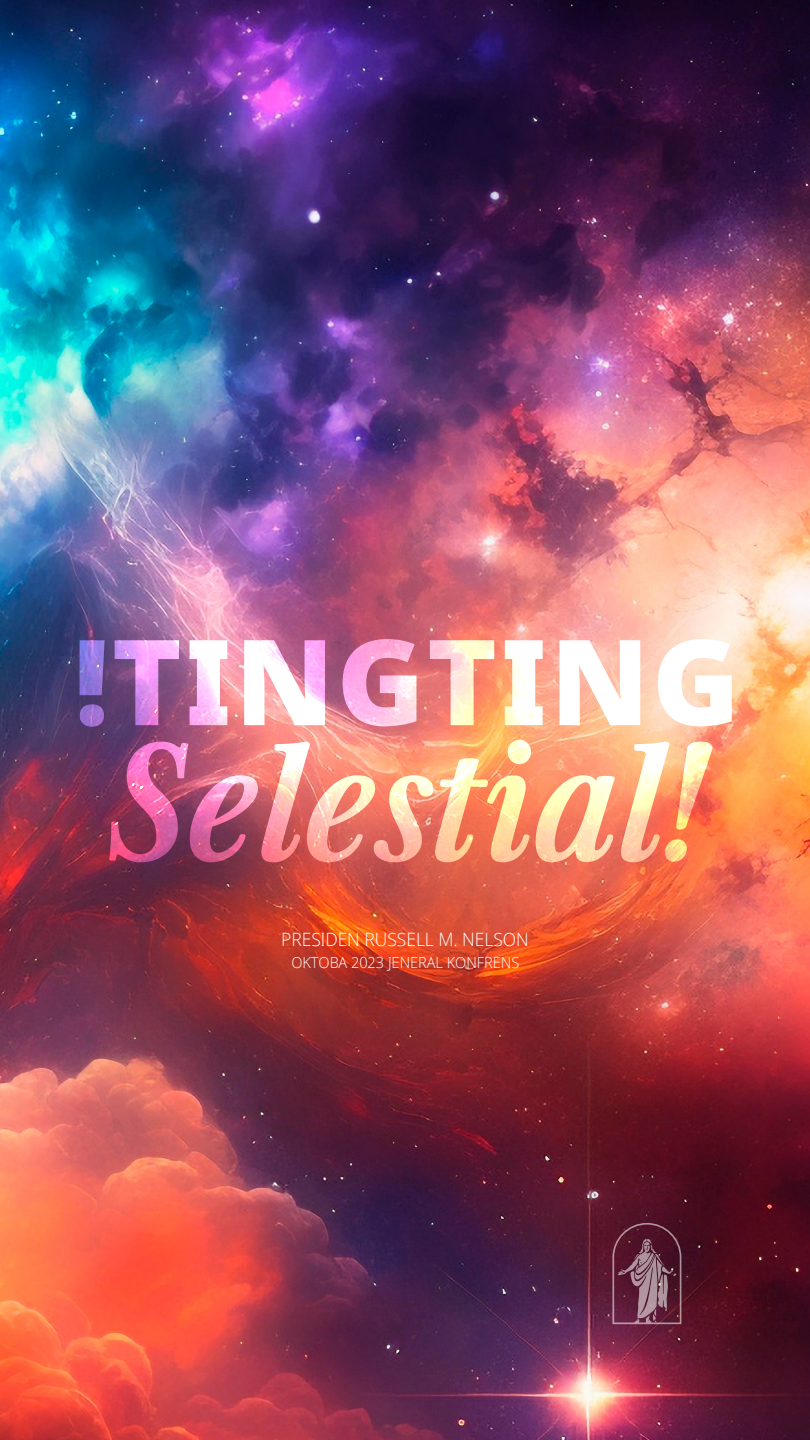
<style>
.page{position:relative;width:810px;height:1440px;background:#fff}
.page>*{position:absolute;margin:0;border:0;box-sizing:border-box;transform-origin:0 0}
.t1{font:italic 700 154.35px "Mc Kay Neuelds Lat";color:#fff}
.t2{font:800 118.95px "Dots Solidlds Lat";letter-spacing:.02em;color:#fff}
.artcl19_p1_aside_quote_citation{font:300 18.38px "Dots Solidlds Lat";color:#fff;scale:.95 1}
.artcl19_p1_aside_quote_citation-2{font:300 15.3px "Dots Solidlds Lat";color:#fff;scale:.95 1}
</style>
<div class="page">
<img style="left:0;top:0;width:810px;height:1440px">
<svg style="left:612px;top:1223px;width:69px;height:101px;background:#6d3a4d"></svg>
<h2 class="t2" style="left:75px;top:591px;width:667px">!TINGTING</h2>
<h1 class="t1" style="left:108px;top:675px;width:596px">Selestial!</h1>
<p class="artcl19_p1_aside_quote_citation" style="left:281px;top:926px;width:262px">PRESIDEN RUSSELL M. NELSON</p>
<p class="artcl19_p1_aside_quote_citation-2" style="left:291px;top:952px;width:241px">OKTOBA 2023 JENERAL KONFRENS</p>
</div>
